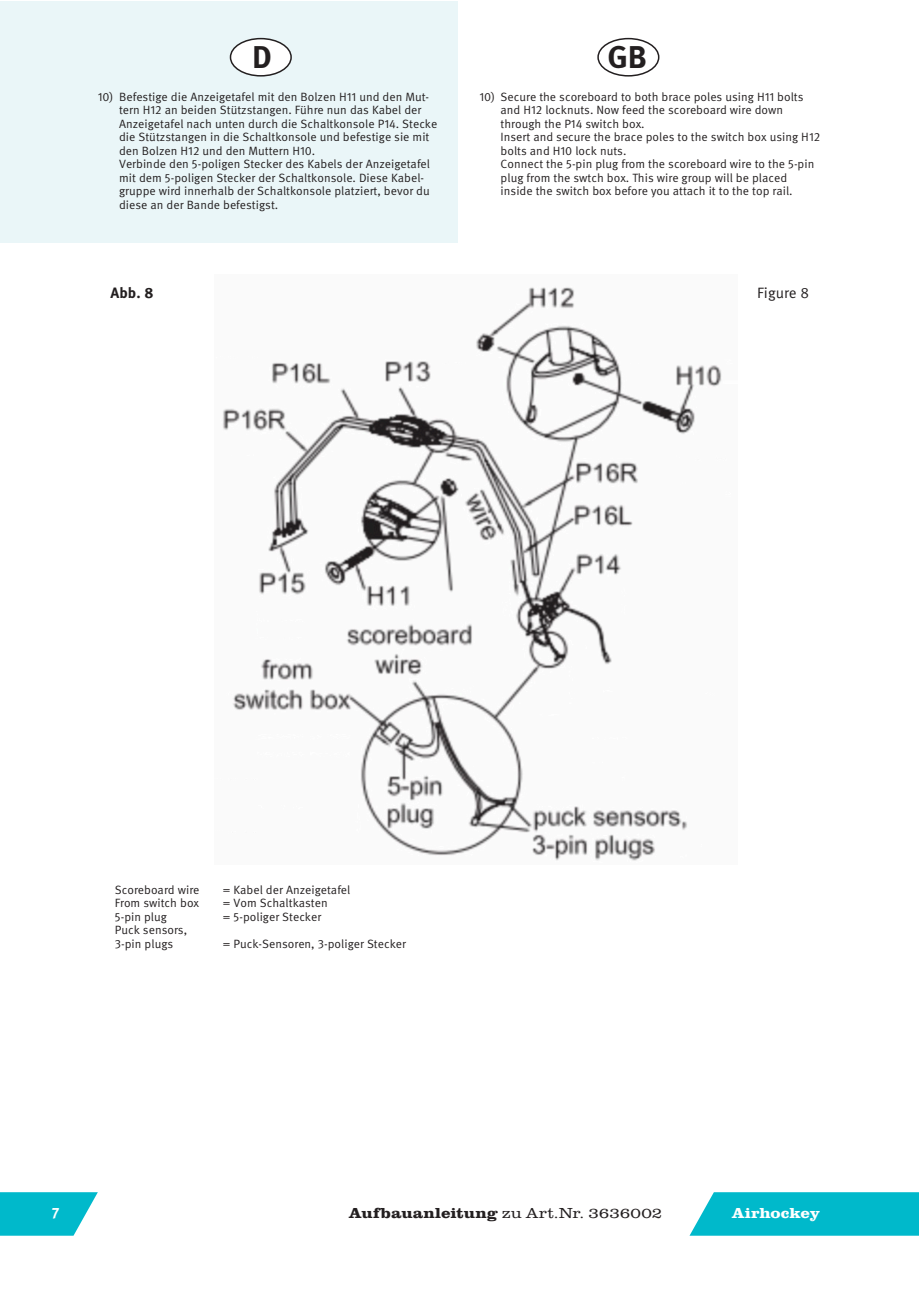
<style>
.page{position:relative;width:919px;height:1289px;background:#fff}
.page>*{position:absolute;margin:0;border:0;box-sizing:border-box;transform-origin:0 0}
.Fließtext_Einzug{font:700 31.5px "Meta Pro";color:#231f20}
.t1{font:300 15px "Clarendon URW";color:#231f20;scale:1.15 1}
.t2{font:700 15px "Clarendon URW";color:#fff;scale:1.14 1}
.Fließtext{font:15px "Meta Pro Norm";color:#231f20}
.Fließtext_fett{font:700 15px "Meta Pro";color:#231f20}
.t3{font:700 15px "Meta Pro";color:#fff}
.Fließtext_Einzug_kle{font:12px/13.5px "Meta Pro Norm";color:#231f20}
.Fließtext_kleiner{font:12px/13.5px "Meta Pro Norm";color:#231f20}
.s1{font-weight:700}
</style>
<div class="page">
<svg style="left:690px;top:1192px;width:228px;height:43px;background:#0fbdce"></svg>
<svg style="left:0;top:1192px;width:98px;height:43px;background:#20c1d1"></svg>
<div style="left:0;top:1px;width:458px;height:241px;background:#eaf6f8"></div>
<div style="left:230px;top:39px;width:61px;height:37px;background:#fff;border-radius:50%"></div>
<div style="left:230px;top:38px;width:62px;height:39px;border:2px solid #231f20;border-radius:50%"></div>
<div style="left:597px;top:38px;width:62px;height:39px;border:2px solid #231f20;border-radius:50%"></div>
<img style="left:223px;top:287px;width:499px;height:574px">
<p class="Fließtext_Einzug" style="left:252px;top:33px;width:21px">D</p>
<p class="Fließtext_Einzug" style="left:607px;top:33px;width:41px">GB</p>
<p class="Fließtext_Einzug_kle" style="left:119px;top:89px;width:320px;text-indent:-21px">10) Befestige die Anzeigetafel mit den Bolzen H11 und den Mut&shy;tern H12 an beiden Stützstangen. Führe nun das Kabel der Anzeigetafel nach unten durch die Schaltkonsole P14. Stecke die Stützstangen in die Schaltkonsole und befestige sie mit den Bolzen H12 und den Muttern H10.</p>
<p class="Fließtext_Einzug_kle" style="left:119px;top:156px;width:312px">Verbinde den 5-poligen Stecker des Kabels der Anzeigetafel mit dem 5-poligen Stecker der Schaltkonsole. Diese Kabel&shy;gruppe wird innerhalb der Schaltkonsole platziert, bevor du diese an der Bande befestigst.</p>
<p class="Fließtext_fett" style="left:111px;top:281px;width:44px">Abb. 8</p>
<p class="Fließtext_Einzug_kle" style="left:500px;top:89px;width:321px;text-indent:-21px">10) Secure the scoreboard to both brace poles using H11 bolts and H12 locknuts. Now feed the scoreboard wire down through the P14 switch box.<br>Insert and secure the brace poles to the switch box using H12 bolts and H10 lock nuts.<br>Connect the 5-pin plug from the scoreboard wire to the 5-pin plug from the swtch box. This wire group will be placed inside the switch box before you attach it to the top rail.</p>
<p class="Fließtext" style="left:757px;top:281px;width:53px">Figure 8</p>
<p class="Fließtext_kleiner" style="left:115px;top:882px;width:86px">Scoreboard wire</p>
<p class="Fließtext_kleiner" style="left:223px;top:882px;width:129px">= Kabel der Anzeigetafel</p>
<p class="Fließtext_kleiner" style="left:115px;top:895px;width:86px">From switch box</p>
<p class="Fließtext_kleiner" style="left:223px;top:895px;width:106px">= Vom Schaltkasten</p>
<p class="Fließtext_kleiner" style="left:115px;top:909px;width:54px">5-pin plug</p>
<p class="Fließtext_kleiner" style="left:223px;top:909px;width:100px">= 5-poliger Stecker</p>
<p class="Fließtext_kleiner" style="left:115px;top:922px;width:74px">Puck sensors,<br>3-pin plugs</p>
<p class="Fließtext_kleiner" style="left:223px;top:936px;width:184px">= Puck-Sensoren, 3-poliger Stecker</p>
<p class="t3" style="left:52px;top:1201px;width:9px">7</p>
<p class="t1" style="left:349px;top:1202px;width:274px"><span class="s1">Aufbauanleitung</span> zu Art.Nr. 3636002</p>
<p class="t2" style="left:732px;top:1202px;width:79px">Airhockey</p>
</div>
